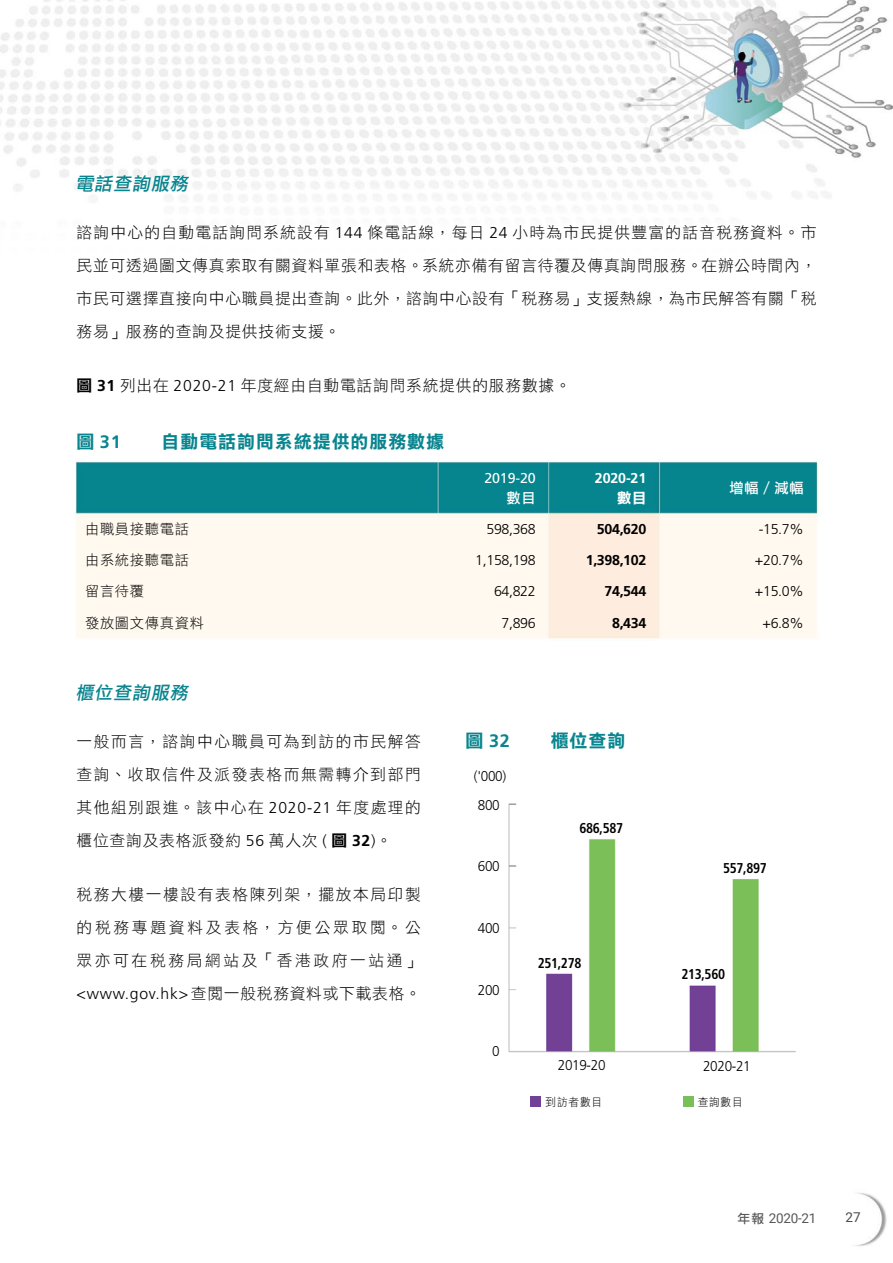
<style>
.page{position:relative;width:893px;height:1263px;background:#fff}
.page>*{position:absolute;margin:0;border:0;box-sizing:border-box;transform-origin:0 0}
.t1{font:18px "DF Li Hei HK W7";letter-spacing:.05em;color:#08858f}
.t2{font:italic 18px "DF Li Hei HK W5";color:#08858f}
.t3{font:700 18px "Frutiger";color:#08858f}
.t4{font:15.75px/33px "DF Li Hei HK W3";letter-spacing:.05em;color:#000;text-align:justify}
.t5{font:300 14.25px "Frutiger";letter-spacing:-.025em;color:#000}
.t6{font:300 14.25px "Frutiger";letter-spacing:-.025em;color:#000;scale:.95 1}
.t7{font:700 condensed 14.25px "Frutiger";letter-spacing:-.025em;color:#000;scale:.95 1}
.t8{font:700 14.25px "Frutiger";letter-spacing:-.025em;color:#000}
.t9{font:14.25px "DF Li Hei HK W3";letter-spacing:.05em;color:#000}
.t10{font:14.25px "Frutiger";letter-spacing:-.01em;color:#fff}
.t11{font:14.25px "DF Li Hei HK W5";color:#fff}
.t12{font:700 14.25px "Frutiger";letter-spacing:-.01em;color:#fff}
.t13{font:14.25px "DF Li Hei HK W7";color:#fff}
.t14{font:13.5px "Roboto";letter-spacing:-.02em;color:#595757}
.t15{font:13.5px "Roboto";color:#4c4948}
.t16{font:11.25px "DF Li Hei HK W3";letter-spacing:.075em;color:#000;scale:.95 1}
.s1{font-family:"Frutiger";font-weight:300}
.s2{font-family:"DF Li Hei HK W7"}
.s3{font-family:"Frutiger";font-weight:700}
.s4{font-family:"DF Li Hei HK W7";font-weight:400}
.s5{font-family:"DF Li Hei HK W5";font-size:12.75px}
</style>
<div class="page">
<img style="left:0;top:0;width:893px;height:1246px">
<img style="left:470px;top:769px;width:331px;height:354px">
<div style="left:530px;top:1096px;width:11px;height:11px;background:#704196"></div>
<div style="left:683px;top:1096px;width:11px;height:11px;background:#7abf58"></div>
<p class="t2" style="left:75px;top:174px;width:117px">電話查詢服務</p>
<p class="t4" style="left:77px;top:215px;width:741px">諮詢中心的自動電話詢問系統設有 <span class="s1">144</span> 條電話線，每日 <span class="s1">24</span> 小時為市民提供豐富的話音稅務資料。市民並可透過圖文傳真索取有關資料單張和表格。系統亦備有留言待覆及傳真詢問服務。在辦公時間內，市民可選擇直接向中心職員提出查詢。此外，諮詢中心設有「稅務易」支援熱線，為市民解答有關「稅務易」服務的查詢及提供技術支援。</p>
<p class="t4" style="left:77px;top:368px;width:496px"><span class="s2">圖</span> <span class="s3">31</span> 列出在 <span class="s1">2020-21</span> 年度經由自動電話詢問系統提供的服務數據。</p>
<p class="t3" style="left:77px;top:431px;width:46px"><span class="s4">圖</span> 31</p>
<p class="t1" style="left:162px;top:432px;width:284px">自動電話詢問系統提供的服務數據</p>
<p class="t10" style="left:484px;top:470px;width:53px">2019-20</p>
<p class="t11" style="left:507px;top:490px;width:31px">數目</p>
<p class="t12" style="left:595px;top:470px;width:53px">2020-21</p>
<p class="t13" style="left:617px;top:490px;width:31px">數目</p>
<p class="t11" style="left:730px;top:480px;width:76px">增幅／減幅</p>
<p class="t9" style="left:85px;top:521px;width:106px">由職員接聽電話</p>
<p class="t5" style="left:486px;top:521px;width:51px">598,368</p>
<p class="t8" style="left:597px;top:520px;width:51px">504,620</p>
<p class="t5" style="left:759px;top:521px;width:46px">-15.7%</p>
<p class="t9" style="left:85px;top:552px;width:106px">由系統接聽電話</p>
<p class="t5" style="left:475px;top:552px;width:62px">1,158,198</p>
<p class="t8" style="left:586px;top:552px;width:62px">1,398,102</p>
<p class="t5" style="left:755px;top:552px;width:50px">+20.7%</p>
<p class="t9" style="left:85px;top:583px;width:61px">留言待覆</p>
<p class="t5" style="left:494px;top:583px;width:43px">64,822</p>
<p class="t8" style="left:605px;top:583px;width:43px">74,544</p>
<p class="t5" style="left:755px;top:583px;width:50px">+15.0%</p>
<p class="t9" style="left:85px;top:615px;width:120px">發放圖文傳真資料</p>
<p class="t5" style="left:502px;top:614px;width:36px">7,896</p>
<p class="t8" style="left:612px;top:614px;width:36px">8,434</p>
<p class="t5" style="left:762px;top:614px;width:43px">+6.8%</p>
<p class="t2" style="left:75px;top:683px;width:117px">櫃位查詢服務</p>
<p class="t4" style="left:77px;top:724px;width:346px">一般而言，諮詢中心職員可為到訪的市民解答查詢、收取信件及派發表格而無需轉介到部門其他組別跟進。該中心在 <span class="s1">2020-21</span> 年度處理的櫃位查詢及表格派發約 <span class="s1">56</span> 萬人次 <span class="s1">(</span> <span class="s2">圖</span> <span class="s3">32</span><span class="s1">)</span>。</p>
<p class="t3" style="left:466px;top:730px;width:46px"><span class="s4">圖</span> 32</p>
<p class="t1" style="left:551px;top:731px;width:76px">櫃位查詢</p>
<p class="t6" style="left:474px;top:768px;width:35px">('000)</p>
<p class="t6" style="left:478px;top:797px;width:25px">800</p>
<p class="t7" style="left:579px;top:819px;width:48px">686,587</p>
<p class="t4" style="left:77px;top:878px;width:346px">稅務大樓一樓設有表格陳列架，擺放本局印製的稅務專題資料及表格，方便公眾取閱。公眾亦可在稅務局網站及「香港政府一站通」<span class="s1">&lt;www.gov.hk&gt;</span> 查閱一般稅務資料或下載表格。</p>
<p class="t6" style="left:478px;top:858px;width:25px">600</p>
<p class="t6" style="left:478px;top:920px;width:25px">400</p>
<p class="t6" style="left:478px;top:981px;width:25px">200</p>
<p class="t6" style="left:492px;top:1043px;width:9px">0</p>
<p class="t7" style="left:538px;top:954px;width:48px">251,278</p>
<p class="t7" style="left:723px;top:859px;width:48px">557,897</p>
<p class="t7" style="left:681px;top:965px;width:48px">213,560</p>
<p class="t6" style="left:558px;top:1057px;width:52px">2019-20</p>
<p class="t6" style="left:703px;top:1058px;width:52px">2020-21</p>
<p class="t16" style="left:546px;top:1096px;width:61px">到訪者數目</p>
<p class="t16" style="left:698px;top:1096px;width:49px">查詢數目</p>
<p class="t14" style="left:738px;top:1209px;width:80px"><span class="s5">年報</span> 2020-21</p>
<p class="t15" style="left:845px;top:1208px;width:17px">27</p>
</div>
